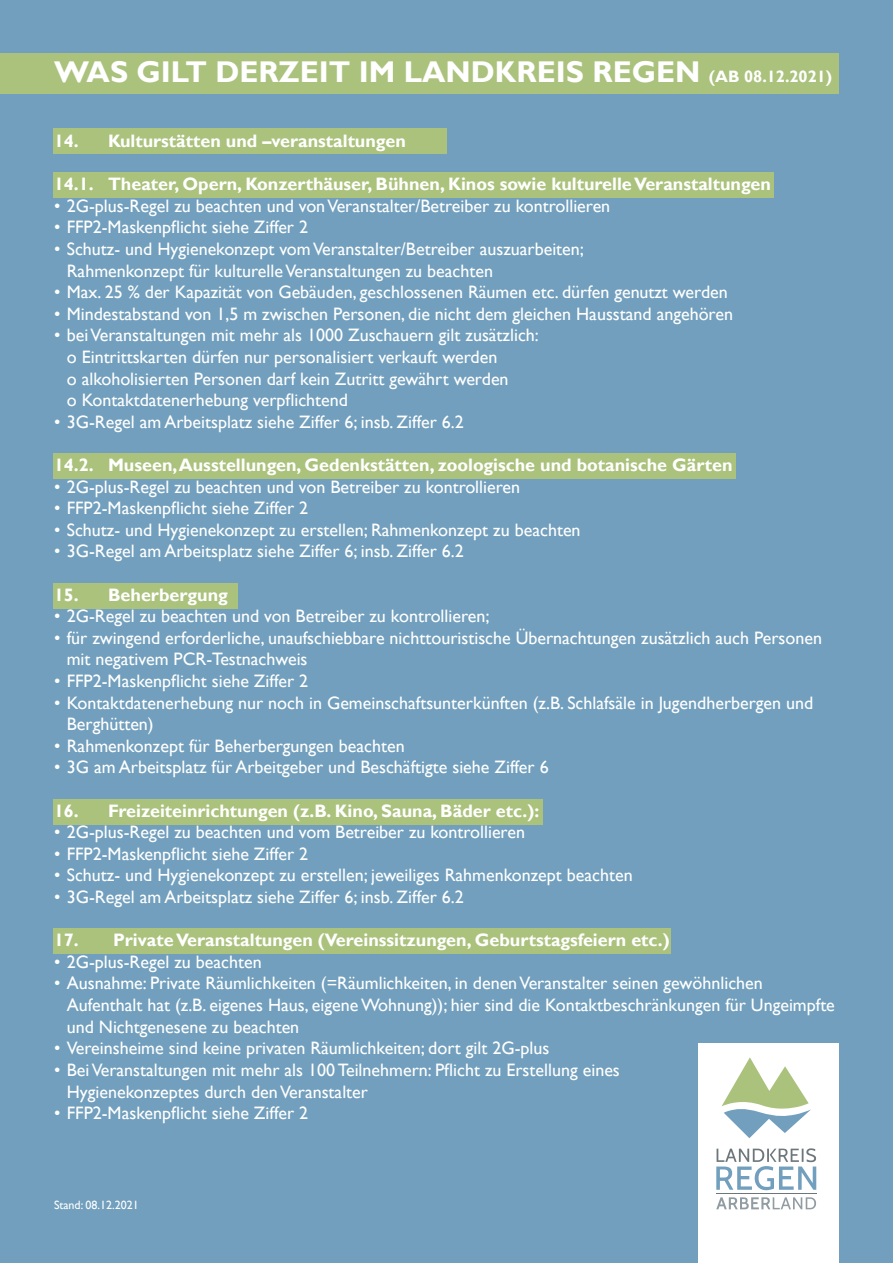
<style>
.page{position:relative;width:893px;height:1263px;background:#719fbd}
.page>*{position:absolute;margin:0;border:0;box-sizing:border-box;transform-origin:0 0}
.t1{font:700 30px "Gill Sans";color:#fff}
.t2{font:18px/21.6px "Gill Sans";color:#fff}
.t3{font:700 18px "Gill Sans";color:#fff}
.t4{font:12px "Gill Sans";color:#fff}
.s1{font-size:16.5px}
</style>
<div class="page">
<div style="left:698px;top:1044px;width:141px;height:219px;background:#fff"></div>
<svg style="left:716px;top:1197px;width:100px;height:12px"></svg>
<svg style="left:716px;top:1148px;width:100px;height:42px"></svg>
<hr style="left:716px;top:1193px;width:100px;height:1px;background:#6d777b">
<svg style="left:721px;top:1057px;width:90px;height:81px"></svg>
<div style="left:0;top:53px;width:839px;height:41px;background:#abc27d"></div>
<div style="left:53px;top:129px;width:393px;height:25px;background:#abc27d"></div>
<div style="left:53px;top:172px;width:721px;height:26px;background:#abc27d"></div>
<div style="left:53px;top:453px;width:683px;height:25px;background:#abc27d"></div>
<div style="left:53px;top:583px;width:184px;height:25px;background:#abc27d"></div>
<div style="left:53px;top:799px;width:489px;height:26px;background:#abc27d"></div>
<div style="left:53px;top:928px;width:618px;height:26px;background:#abc27d"></div>
<h1 class="t1" style="left:54px;top:54px;width:780px">WAS GILT DERZEIT IM LANDKREIS REGEN <span class="s1">(AB 08.12.2021)</span></h1>
<p class="t3" style="left:54px;top:130px;width:353px">14. Kulturstätten und –veranstaltungen</p>
<p class="t3" style="left:54px;top:173px;width:718px">14.1. Theater, Opern, Konzerthäuser, Bühnen, Kinos sowie kulturelle Veranstaltungen</p>
<p class="t2" style="left:54px;top:195px;width:558px">• 2G-plus-Regel zu beachten und von Veranstalter/Betreiber zu kontrollieren</p>
<p class="t2" style="left:54px;top:217px;width:256px">• FFP2-Maskenpflicht siehe Ziffer 2</p>
<p class="t2" style="left:67px;top:238px;width:519px;text-indent:-13px">• Schutz- und Hygienekonzept vom Veranstalter/Betreiber auszuarbeiten;<br>Rahmenkonzept für kulturelle Veranstaltungen zu beachten</p>
<p class="t2" style="left:54px;top:282px;width:675px">• Max. 25 % der Kapazität von Gebäuden, geschlossenen Räumen etc. dürfen genutzt werden</p>
<p class="t2" style="left:54px;top:303px;width:680px">• Mindestabstand von 1,5 m zwischen Personen, die nicht dem gleichen Hausstand angehören</p>
<p class="t2" style="left:67px;top:325px;width:474px;text-indent:-13px">• bei Veranstaltungen mit mehr als 1000 Zuschauern gilt zusätzlich: o Eintrittskarten dürfen nur personalisiert verkauft werden<br>o alkoholisierten Personen darf kein Zutritt gewährt werden<br>o Kontaktdatenerhebung verpflichtend</p>
<p class="t2" style="left:54px;top:411px;width:411px">• 3G-Regel am Arbeitsplatz siehe Ziffer 6; insb. Ziffer 6.2</p>
<p class="t3" style="left:54px;top:454px;width:680px">14.2. Museen, Ausstellungen, Gedenkstätten, zoologische und botanische Gärten</p>
<p class="t2" style="left:54px;top:476px;width:468px">• 2G-plus-Regel zu beachten und von Betreiber zu kontrollieren</p>
<p class="t2" style="left:54px;top:498px;width:256px">• FFP2-Maskenpflicht siehe Ziffer 2</p>
<p class="t2" style="left:54px;top:519px;width:528px">• Schutz- und Hygienekonzept zu erstellen; Rahmenkonzept zu beachten</p>
<p class="t2" style="left:54px;top:541px;width:411px">• 3G-Regel am Arbeitsplatz siehe Ziffer 6; insb. Ziffer 6.2</p>
<p class="t3" style="left:54px;top:584px;width:175px">15. Beherbergung</p>
<p class="t2" style="left:54px;top:606px;width:437px">• 2G-Regel zu beachten und von Betreiber zu kontrollieren;</p>
<p class="t2" style="left:67px;top:627px;width:757px;text-indent:-13px">• für zwingend erforderliche, unaufschiebbare nichttouristische Übernachtungen zusätzlich auch Personen mit negativem PCR-Testnachweis</p>
<p class="t2" style="left:54px;top:670px;width:256px">• FFP2-Maskenpflicht siehe Ziffer 2</p>
<p class="t2" style="left:67px;top:692px;width:748px;text-indent:-13px">• Kontaktdatenerhebung nur noch in Gemeinschaftsunterkünften (z.B. Schlafsäle in Jugendherbergen und<br>Berghütten)</p>
<p class="t2" style="left:54px;top:735px;width:352px">• Rahmenkonzept für Beherbergungen beachten</p>
<p class="t2" style="left:54px;top:757px;width:496px">• 3G am Arbeitsplatz für Arbeitgeber und Beschäftigte siehe Ziffer 6</p>
<p class="t3" style="left:54px;top:800px;width:487px">16. Freizeiteinrichtungen (z.B. Kino, Sauna, Bäder etc.):</p>
<p class="t2" style="left:54px;top:822px;width:472px">• 2G-plus-Regel zu beachten und vom Betreiber zu kontrollieren</p>
<p class="t2" style="left:54px;top:843px;width:256px">• FFP2-Maskenpflicht siehe Ziffer 2</p>
<p class="t2" style="left:54px;top:865px;width:580px">• Schutz- und Hygienekonzept zu erstellen; jeweiliges Rahmenkonzept beachten</p>
<p class="t2" style="left:54px;top:886px;width:411px">• 3G-Regel am Arbeitsplatz siehe Ziffer 6; insb. Ziffer 6.2</p>
<p class="t3" style="left:54px;top:929px;width:617px">17. Private Veranstaltungen (Vereinssitzungen, Geburtstagsfeiern etc.)</p>
<p class="t2" style="left:54px;top:951px;width:209px">• 2G-plus-Regel zu beachten</p>
<p class="t2" style="left:67px;top:973px;width:770px;text-indent:-13px">• Ausnahme: Private Räumlichkeiten (=Räumlichkeiten, in denen Veranstalter seinen gewöhnlichen<br>Aufenthalt hat (z.B. eigenes Haus, eigene Wohnung)); hier sind die Kontaktbeschränkungen für Ungeimpfte und Nichtgenesene zu beachten</p>
<p class="t2" style="left:54px;top:1038px;width:497px">• Vereinsheime sind keine privaten Räumlichkeiten; dort gilt 2G-plus</p>
<p class="t2" style="left:67px;top:1059px;width:555px;text-indent:-13px">• BeiVeranstaltungen mit mehr als 100 Teilnehmern: Pflicht zu Erstellung eines<br>Hygienekonzeptes durch den Veranstalter</p>
<p class="t2" style="left:54px;top:1102px;width:256px">• FFP2-Maskenpflicht siehe Ziffer 2</p>
<p class="t4" style="left:54px;top:1198px;width:86px">Stand: 08.12.2021</p>
</div>
